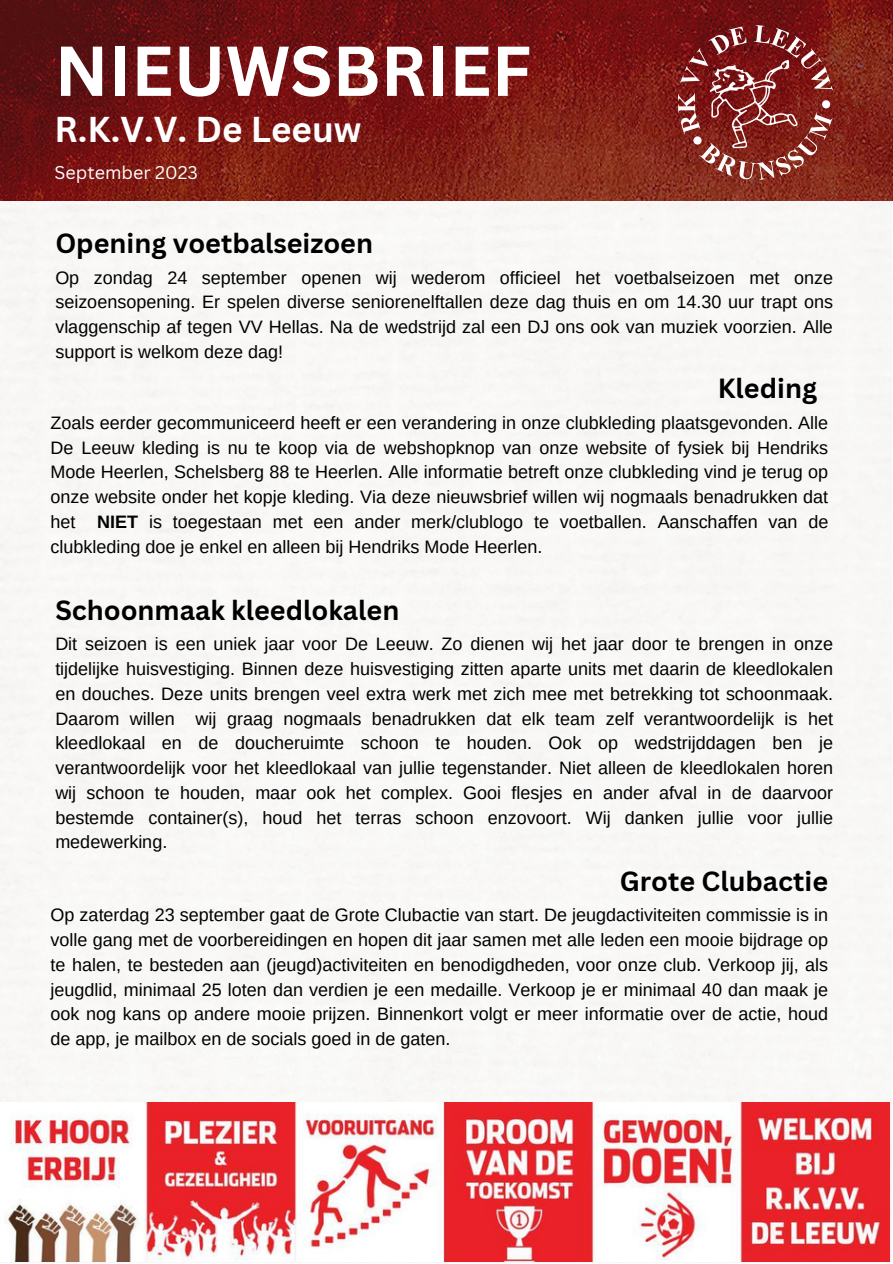
<style>
.page{position:relative;width:893px;height:1264px;background:#fff}
.page>*{position:absolute;margin:0;border:0;box-sizing:border-box;transform-origin:0 0}
.t1{font:700 69px "Canva Sans";color:#fff}
.t2{font:700 34.95px "Canva Sans";color:#fff}
.t3{font:700 27px "Canva Sans";color:#000}
.t4{font:18px/24.8px "Arimo";color:#000;text-align:justify}
.t5{font:18px "Canva Sans";color:#fff}
.s1{font-weight:700}
</style>
<div class="page">
<img style="left:0;top:0;width:892px;height:1262px">
<svg style="left:832px;top:0;width:7px;height:6px"></svg>
<svg style="left:832px;top:27px;width:7px;height:8px"></svg>
<svg style="left:832px;top:56px;width:7px;height:7px"></svg>
<svg style="left:832px;top:84px;width:7px;height:7px"></svg>
<svg style="left:832px;top:113px;width:7px;height:7px"></svg>
<svg style="left:832px;top:141px;width:7px;height:7px"></svg>
<svg style="left:832px;top:169px;width:7px;height:7px"></svg>
<svg style="left:860px;top:0;width:7px;height:6px"></svg>
<svg style="left:860px;top:27px;width:7px;height:8px"></svg>
<svg style="left:860px;top:56px;width:7px;height:7px"></svg>
<svg style="left:860px;top:84px;width:7px;height:7px"></svg>
<svg style="left:860px;top:113px;width:7px;height:7px"></svg>
<svg style="left:860px;top:141px;width:7px;height:7px"></svg>
<svg style="left:860px;top:169px;width:7px;height:7px"></svg>
<svg style="left:889px;top:0;width:3px;height:6px"></svg>
<svg style="left:889px;top:27px;width:3px;height:8px"></svg>
<svg style="left:889px;top:56px;width:3px;height:7px"></svg>
<svg style="left:889px;top:84px;width:3px;height:7px"></svg>
<svg style="left:889px;top:113px;width:3px;height:7px"></svg>
<svg style="left:889px;top:141px;width:3px;height:7px"></svg>
<svg style="left:889px;top:169px;width:3px;height:7px"></svg>
<img style="left:678px;top:26px;width:154px;height:154px">
<img style="left:0;top:1102px;width:889px;height:159px">
<p class="t1" style="left:55px;top:22px;width:478px">NIEUWSBRIEF</p>
<p class="t2" style="left:55px;top:104px;width:308px">R.K.V.V. De Leeuw</p>
<p class="t5" style="left:55px;top:160px;width:145px">September 2023</p>
<p class="t3" style="left:55px;top:224px;width:319px">Opening voetbalseizoen</p>
<p class="t4" style="left:55px;top:265px;width:779px">Op zondag 24 september openen wij wederom officieel het voetbalseizoen met onze seizoensopening. Er spelen diverse seniorenelftallen deze dag thuis en om 14.30 uur trapt ons vlaggenschip af tegen VV Hellas. Na de wedstrijd zal een DJ ons ook van muziek voorzien. Alle support is welkom deze dag!</p>
<p class="t3" style="left:717px;top:369px;width:101px">Kleding</p>
<p class="t4" style="left:51px;top:410px;width:779px">Zoals eerder gecommuniceerd heeft er een verandering in onze clubkleding plaatsgevonden. Alle De Leeuw kleding is nu te koop via de webshopknop van onze website of fysiek bij Hendriks Mode Heerlen, Schelsberg 88 te Heerlen. Alle informatie betreft onze clubkleding vind je terug op onze website onder het kopje kleding. Via deze nieuwsbrief willen wij nogmaals benadrukken dat het <span class="s1">NIET</span> is toegestaan met een ander merk/clublogo te voetballen. Aanschaffen van de clubkleding doe je enkel en alleen bij Hendriks Mode Heerlen.</p>
<p class="t3" style="left:55px;top:591px;width:345px">Schoonmaak kleedlokalen</p>
<p class="t4" style="left:55px;top:632px;width:779px">Dit seizoen is een uniek jaar voor De Leeuw. Zo dienen wij het jaar door te brengen in onze tijdelijke huisvestiging. Binnen deze huisvestiging zitten aparte units met daarin de kleedlokalen en douches. Deze units brengen veel extra werk met zich mee met betrekking tot schoonmaak.<br>Daarom willen wij graag nogmaals benadrukken dat elk team zelf verantwoordelijk is het kleedlokaal en de doucheruimte schoon te houden. Ook op wedstrijddagen ben je verantwoordelijk voor het kleedlokaal van jullie tegenstander. Niet alleen de kleedlokalen horen wij schoon te houden, maar ook het complex. Gooi flesjes en ander afval in de daarvoor bestemde container(s), houd het terras schoon enzovoort. Wij danken jullie voor jullie medewerking.</p>
<p class="t3" style="left:619px;top:862px;width:210px">Grote Clubactie</p>
<p class="t4" style="left:51px;top:902px;width:779px">Op zaterdag 23 september gaat de Grote Clubactie van start. De jeugdactiviteiten commissie is in volle gang met de voorbereidingen en hopen dit jaar samen met alle leden een mooie bijdrage op te halen, te besteden aan (jeugd)activiteiten en benodigdheden, voor onze club. Verkoop jij, als jeugdlid, minimaal 25 loten dan verdien je een medaille. Verkoop je er minimaal 40 dan maak je ook nog kans op andere mooie prijzen. Binnenkort volgt er meer informatie over de actie, houd de app, je mailbox en de socials goed in de gaten.</p>
</div>
